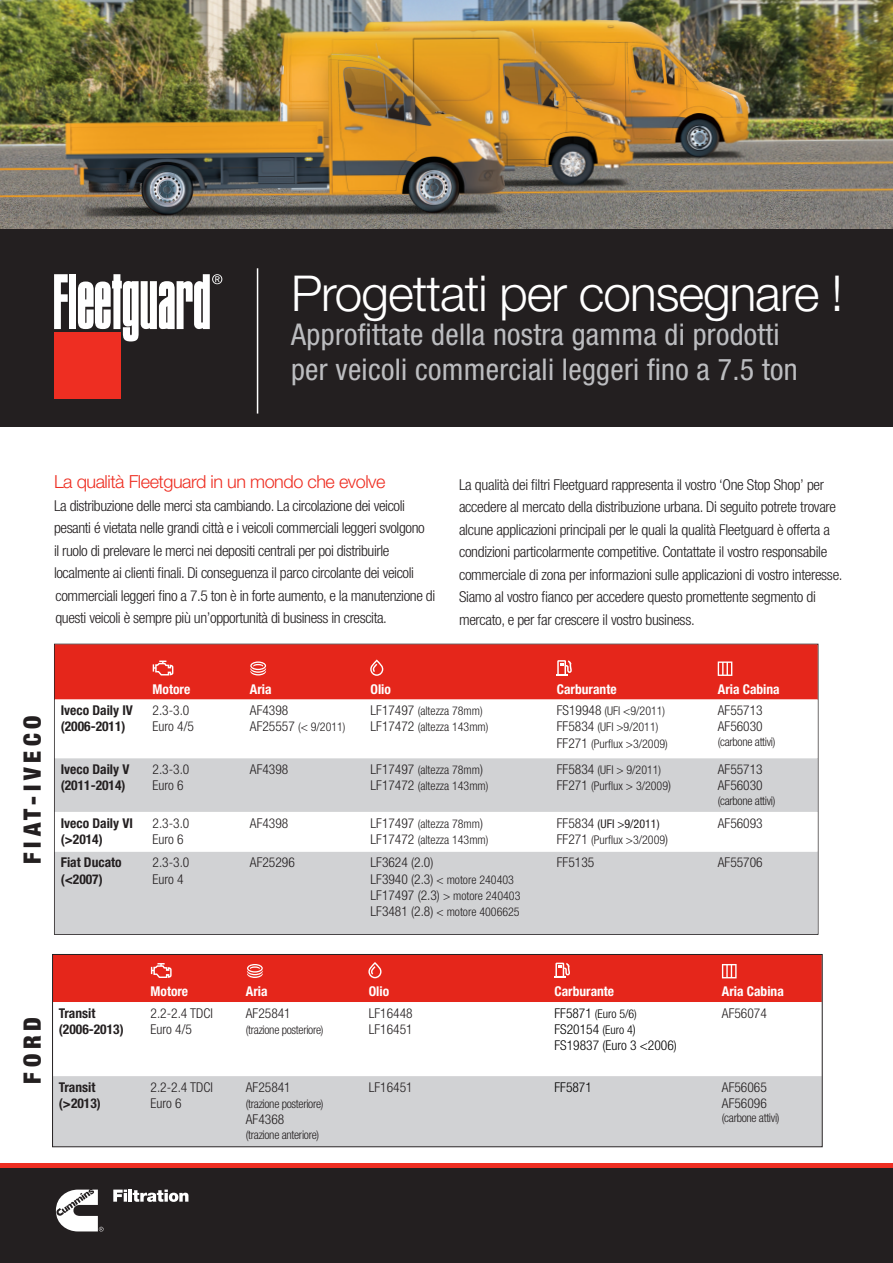
<style>
.page{position:relative;width:893px;height:1263px;background:#fff}
.page>*{position:absolute;margin:0;border:0;box-sizing:border-box;transform-origin:0 0}
.headline{font:300 49.5px "Helvetica Neue LT Std";letter-spacing:-.02em;color:#fff}
.headline-2{font:condensed 30px/34.5px "Helvetica Neue LT Std";letter-spacing:.01em;color:#bcbdc0}
.Red_Bar_OEM{font:900 condensed 24px "Helvetica Neue LT Std";letter-spacing:.2em;color:#231f20}
.subhead{font:300 18px "Helvetica Neue LT Std";letter-spacing:-.025em;color:#ee2e22}
.subhead-2{font:300 condensed 15px/22.5px "Helvetica Neue LT Std";letter-spacing:-.02em;color:#231f20}
.t1{font:300 condensed 13.5px/16.2px "Helvetica Neue LT Std";color:#231f20}
.t2{font:700 condensed 13.5px/16.2px "Helvetica Neue LT Std";color:#231f20}
.t3{font:700 condensed 13.5px "Helvetica Neue LT Std";color:#fff}
.t4{font:300 condensed 13.5px/16.2px "Helvetica Neue LT Std";color:#000}
.t5{font:300 condensed 12px/16.2px "Helvetica Neue LT Std";color:#231f20}
.t6{font:300 condensed 12px "Helvetica Neue LT Std";letter-spacing:-.025em;color:#231f20}
.t7{font:300 condensed 12px "Helvetica Neue LT Std";color:#000}
.s1{font-size:13.5px}
.s2{font-weight:400}
.s3{font-size:12px}
</style>
<div class="page">
<div style="left:54px;top:1076px;width:767px;height:69px;background:#d1d2d4"></div>
<img style="left:0;top:0;width:893px;height:229px">
<div style="left:0;top:1165px;width:893px;height:98px;background:#231f20"></div>
<div style="left:0;top:1162px;width:893px;height:5px;background:#ee2e22"></div>
<svg style="left:113px;top:1189px;width:14px;height:13px"></svg>
<hr style="left:128px;top:1189px;width:4px;height:13px;background:#fff">
<svg style="left:133px;top:1189px;width:55px;height:13px"></svg>
<svg style="left:56px;top:1189px;width:48px;height:42px"></svg>
<div style="left:0;top:229px;width:893px;height:198px;background:#231f20"></div>
<div style="left:54px;top:332px;width:66px;height:67px;background:#ee2e22"></div>
<div style="left:69px;top:274px;width:7px;height:55px;background:#fff"></div>
<svg style="left:54px;top:274px;width:14px;height:55px"></svg>
<svg style="left:78px;top:274px;width:144px;height:67px"></svg>
<hr style="left:257px;top:268px;width:1px;height:146px;background:#fff">
<svg style="left:55px;top:699px;width:763px;height:59px"></svg>
<svg style="left:55px;top:758px;width:763px;height:176px;fill:#d1d2d4"></svg>
<div style="left:55px;top:644px;width:763px;height:55px;background:#e5261b"></div>
<div style="left:54px;top:956px;width:767px;height:46px;background:#e5261b"></div>
<div style="left:52px;top:954px;width:771px;height:193px;border:1px solid #231f20"></div>
<p class="headline" style="left:291px;top:263px;width:554px">Progettati per consegnare !</p>
<p class="headline-2" style="left:291px;top:317px;width:508px">Approfittate della nostra gamma di prodotti per veicoli commerciali leggeri fino a 7.5 ton</p>
<p class="subhead" style="left:54px;top:471px;width:333px">La qualità Fleetguard in un mondo che evolve</p>
<p class="subhead-2" style="left:54px;top:494px;width:383px">La distribuzione delle merci sta cambiando. La circolazione dei veicoli pesanti é vietata nelle grandi città e i veicoli commerciali leggeri svolgono<br>il ruolo di prelevare le merci nei depositi centrali per poi distribuirle localmente ai clienti finali. Di conseguenza il parco circolante dei veicoli commerciali leggeri fino a 7.5 ton è in forte aumento, e la manutenzione di questi veicoli è sempre più un’opportunità di business in crescita.</p>
<p class="subhead-2" style="left:459px;top:473px;width:385px">La qualità dei filtri Fleetguard rappresenta il vostro ‘One Stop Shop’ per accedere al mercato della distribuzione urbana. Di seguito potrete trovare alcune applicazioni principali per le quali la qualità Fleetguard è offerta a condizioni particolarmente competitive. Contattate il vostro responsabile commerciale di zona per informazioni sulle applicazioni di vostro interesse.<br>Siamo al vostro fianco per accedere questo promettente segmento di mercato, e per far crescere il vostro business.</p>
<p class="Red_Bar_OEM" style="left:18px;top:864px;width:150px;rotate:-90deg">FIAT-IVECO</p>
<p class="t3" style="left:153px;top:680px;width:39px">Motore</p>
<p class="t3" style="left:250px;top:680px;width:23px">Aria</p>
<p class="t3" style="left:370px;top:680px;width:22px">Olio</p>
<p class="t3" style="left:557px;top:680px;width:61px">Carburante</p>
<p class="t3" style="left:718px;top:680px;width:63px">Aria Cabina</p>
<p class="t2" style="left:61px;top:702px;width:74px">Iveco Daily IV (2006-2011)</p>
<p class="t1" style="left:153px;top:702px;width:43px">2.3-3.0<br>Euro 4/5</p>
<p class="t1" style="left:250px;top:702px;width:40px">AF4398</p>
<p class="t5" style="left:250px;top:719px;width:97px"><span class="s1">AF25557</span> (&lt; 9/2011)</p>
<p class="t5" style="left:370px;top:703px;width:119px"><span class="s1">LF17497</span> (altezza 78mm)<br><span class="s1">LF17472</span> (altezza 143mm)</p>
<p class="t5" style="left:557px;top:703px;width:113px"><span class="s1">FS19948</span> (UFI &lt;9/2011)<br><span class="s1">FF5834</span> (UFI &gt;9/2011)<br><span class="s1">FF271</span> (Purflux &gt;3/2009)</p>
<p class="t1" style="left:718px;top:702px;width:46px">AF55713<br>AF56030</p>
<p class="t6" style="left:718px;top:735px;width:59px">(carbone attivi)</p>
<p class="t2" style="left:61px;top:761px;width:70px">Iveco Daily V (2011-2014)</p>
<p class="t1" style="left:153px;top:761px;width:38px">2.3-3.0<br>Euro 6</p>
<p class="t1" style="left:250px;top:761px;width:40px">AF4398</p>
<p class="t5" style="left:370px;top:761px;width:119px"><span class="s1">LF17497</span> (altezza 78mm<span class="s1">)<br>LF17472</span> (altezza 143mm)</p>
<p class="t5" style="left:557px;top:761px;width:116px"><span class="s1">FF5834</span> (UFI &gt; 9/2011)<br><span class="s1">FF271</span> (Purflux &gt; 3/2009<span class="s1">)</span></p>
<p class="t1" style="left:718px;top:761px;width:46px">AF55713<br>AF56030</p>
<p class="t6" style="left:718px;top:793px;width:59px">(carbone attivi)</p>
<p class="t2" style="left:61px;top:814px;width:74px">Iveco Daily VI (&gt;2014)</p>
<p class="t1" style="left:153px;top:814px;width:38px">2.3-3.0<br>Euro 6</p>
<p class="t1" style="left:250px;top:814px;width:40px">AF4398</p>
<p class="t5" style="left:370px;top:815px;width:119px"><span class="s1">LF17497</span> (altezza 78mm<span class="s1">)<br>LF17472</span> (altezza 143mm)</p>
<p class="t5" style="left:557px;top:815px;width:113px"><span class="s1">FF5834</span> <span class="s2">(UFI &gt;9/2011)<br></span><span class="s1">FF271</span> (Purflux &gt;3/2009<span class="s1">)</span></p>
<p class="t1" style="left:718px;top:814px;width:46px">AF56093</p>
<p class="t2" style="left:61px;top:854px;width:62px">Fiat Ducato (&lt;2007)</p>
<p class="t1" style="left:153px;top:854px;width:38px">2.3-3.0<br>Euro 4</p>
<p class="t1" style="left:250px;top:854px;width:46px">AF25296</p>
<p class="t1" style="left:370px;top:854px;width:64px">LF3624 (2.0)</p>
<p class="t1" style="left:557px;top:854px;width:39px">FF5135</p>
<p class="t1" style="left:718px;top:854px;width:46px">AF55706</p>
<p class="t5" style="left:370px;top:871px;width:151px"><span class="s1">LF3940 (2.3)</span> &lt; motore 240403<br><span class="s1">LF17497 (2.3)</span> &gt; motore 240403<br><span class="s1">LF3481 (2.8)</span> &lt; motore 4006625</p>
<p class="Red_Bar_OEM" style="left:18px;top:1084px;width:68px;rotate:-90deg">FORD</p>
<p class="t3" style="left:151px;top:983px;width:39px">Motore</p>
<p class="t3" style="left:246px;top:983px;width:23px">Aria</p>
<p class="t3" style="left:369px;top:983px;width:22px">Olio</p>
<p class="t3" style="left:554px;top:983px;width:61px">Carburante</p>
<p class="t3" style="left:722px;top:983px;width:63px">Aria Cabina</p>
<p class="t2" style="left:59px;top:1005px;width:66px">Transit (2006-2013)</p>
<p class="t1" style="left:151px;top:1005px;width:64px">2.2-2.4 TDCI<br>Euro 4/5</p>
<p class="t1" style="left:246px;top:1005px;width:46px">AF25841</p>
<p class="t6" style="left:246px;top:1023px;width:79px">(trazione posteriore)</p>
<p class="t1" style="left:369px;top:1005px;width:45px">LF16448<br>LF16451</p>
<p class="t7" style="left:554px;top:1006px;width:84px"><span class="s1">FF5871</span> (Euro 5/6)</p>
<p class="t4" style="left:554px;top:1021px;width:124px">FS20154 <span class="s3">(Euro 4</span>)<br>FS19837 (Euro 3 &lt;2006)</p>
<p class="t1" style="left:722px;top:1005px;width:46px">AF56074</p>
<p class="t2" style="left:59px;top:1079px;width:44px">Transit (&gt;2013)</p>
<p class="t1" style="left:151px;top:1079px;width:64px">2.2-2.4 TDCI<br>Euro 6</p>
<p class="t1" style="left:246px;top:1079px;width:46px">AF25841</p>
<p class="t6" style="left:246px;top:1097px;width:79px">(trazione posteriore)</p>
<p class="t1" style="left:246px;top:1111px;width:40px">AF4368</p>
<p class="t6" style="left:246px;top:1127px;width:75px">(trazione anteriore)</p>
<p class="t1" style="left:369px;top:1079px;width:45px">LF16451</p>
<p class="t4" style="left:554px;top:1079px;width:39px">FF5871</p>
<p class="t1" style="left:722px;top:1079px;width:46px">AF56065<br>AF56096</p>
<p class="t6" style="left:722px;top:1111px;width:59px">(carbone attivi)</p>
</div>
